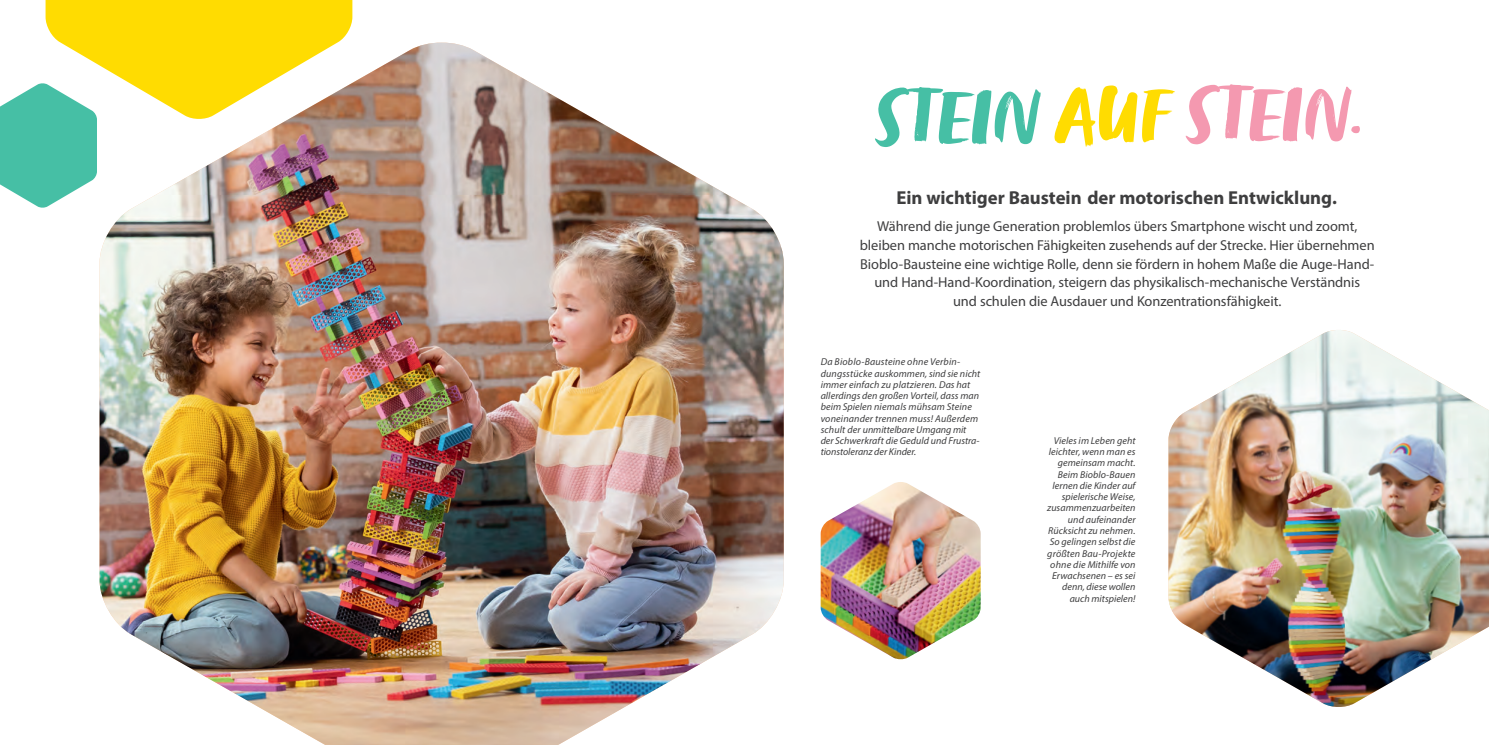
<style>
.page{position:relative;width:1489px;height:745px;background:#fff}
.page>*{position:absolute;margin:0;border:0;box-sizing:border-box;transform-origin:0 0}
.t1{font:78.88px "Zooja";color:#f499b0;scale:1.05 1}
.t2{font:700 18.75px "Myriad Pro";letter-spacing:-.005em;color:#3e3e3f}
.t3{font:14.38px/18.8px "Myriad Pro";letter-spacing:-.005em;color:#3e3e3f;text-align:center}
.t4{font:italic 10px/11.2px "Myriad Pro";letter-spacing:.01em;color:#3e3e3f}
.s1{color:#46bfa5}
.s2{color:#ffdc01}
</style>
<div class="page">
<img style="left:1168px;top:330px;width:320px;height:377px">
<img style="left:820px;top:482px;width:160px;height:177px">
<img style="left:99px;top:43px;width:684px;height:701px">
<svg style="left:0;top:0;width:352px;height:208px"></svg>
<h1 class="t1" style="left:872px;top:80px;width:464px;rotate:-1deg"><span class="s1">STEIN</span> <span class="s2">AUF</span> STEIN.</h1>
<h2 class="t2" style="left:896px;top:185px;width:442px">Ein wichtiger Baustein der motorischen Entwicklung.</h2>
<p class="t3" style="left:859px;top:216px;width:516px">Während die junge Generation problemlos übers Smartphone wischt und zoomt, bleiben manche motorischen Fähigkeiten zusehends auf der Strecke. Hier übernehmen Bioblo-Bausteine eine wichtige Rolle, denn sie fördern in hohem Maße die Auge-Hand&shy;und Hand-Hand-Koordination, steigern das physikalisch-mechanische Verständnis<br>und schulen die Ausdauer und Konzentrationsfähigkeit.</p>
<p class="t4" style="left:820px;top:356px;width:161px">Da Bioblo-Bausteine ohne Verbin&shy;dungsstücke auskommen, sind sie nicht immer einfach zu platzieren. Das hat allerdings den großen Vorteil, dass man beim Spielen niemals mühsam Steine voneinander trennen muss! Außerdem schult der unmittelbare Umgang mit der Schwerkraft die Geduld und Frustra&shy;tionstoleranz der Kinder.</p>
<p class="t4" style="left:1047px;top:434px;width:90px;text-align:right">Vieles im Leben geht leichter, wenn man es gemeinsam macht.<br>Beim Bioblo-Bauen lernen die Kinder auf spielerische Weise, zusammenzuarbeiten und aufeinander<br>Rücksicht zu nehmen.<br>So gelingen selbst die größten Bau-Projekte ohne die Mithilfe von<br>Erwachsenen – es sei denn, diese wollen auch mitspielen!</p>
</div>
